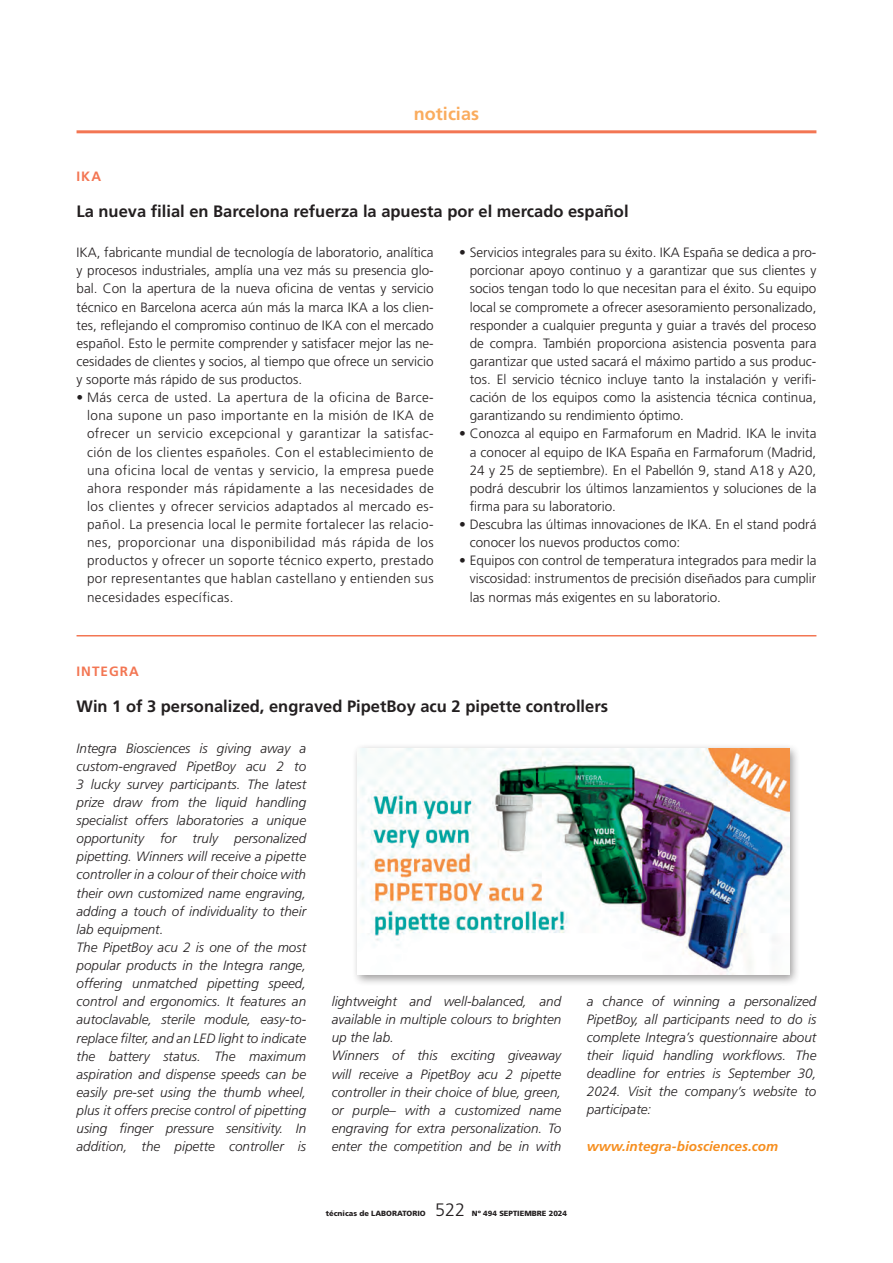
<style>
.page{position:relative;width:893px;height:1263px;background:#fff}
.page>*{position:absolute;margin:0;border:0;box-sizing:border-box;transform-origin:0 0}
.t1{font:700 18px "Frutiger";color:#faac5e}
.t2{font:300 18px "Frutiger";color:#231f20}
.Titolet_NOT{font:700 16.5px "Frutiger";color:#231f20}
.Texto_base_TL{font:300 13.5px/18.1px "Frutiger";color:#231f20;text-align:justify}
.Texto_base_TL_-_Copi{font:italic 300 13.5px/18.1px "Frutiger";color:#231f20;text-align:justify}
.www_NOT{font:italic 700 13.5px "Frutiger";color:#f68e1e}
.Empresa_NOT{font:700 13.5px "Frutiger";letter-spacing:.075em;color:#f37653}
.t3{font:900 7.5px "Frutiger";color:#231f20}
</style>
<div class="page">
<hr style="left:77px;top:130px;width:739px;height:3px;background:#f37653">
<hr style="left:77px;top:635px;width:739px;height:1px;background:#f37653">
<div style="left:352px;top:743px;width:449px;height:243px;background:#231f20;opacity:.45"></div>
<img style="left:357px;top:748px;width:432px;height:226px">
<h1 class="t1" style="left:414px;top:103px;width:66px">noticias</h1>
<p class="Empresa_NOT" style="left:77px;top:168px;width:26px">IKA</p>
<p class="Titolet_NOT" style="left:77px;top:201px;width:554px">La nueva filial en Barcelona refuerza la apuesta por el mercado español</p>
<p class="Texto_base_TL" style="left:77px;top:243px;width:359px">IKA, fabricante mundial de tecnología de laboratorio, analítica y procesos industriales, amplía una vez más su presencia glo&shy;bal. Con la apertura de la nueva oficina de ventas y servicio técnico en Barcelona acerca aún más la marca IKA a los clien&shy;tes, reflejando el compromiso continuo de IKA con el mercado español. Esto le permite comprender y satisfacer mejor las ne&shy;cesidades de clientes y socios, al tiempo que ofrece un servicio y soporte más rápido de sus productos.</p>
<p class="Texto_base_TL" style="left:87px;top:388px;width:348px;text-indent:-10px">• Más cerca de usted. La apertura de la oficina de Barce&shy;lona supone un paso importante en la misión de IKA de ofrecer un servicio excepcional y garantizar la satisfac&shy;ción de los clientes españoles. Con el establecimiento de una oficina local de ventas y servicio, la empresa puede ahora responder más rápidamente a las necesidades de los clientes y ofrecer servicios adaptados al mercado es&shy;pañol. La presencia local le permite fortalecer las relacio&shy;nes, proporcionar una disponibilidad más rápida de los productos y ofrecer un soporte técnico experto, prestado por representantes que hablan castellano y entienden sus necesidades específicas.</p>
<p class="Texto_base_TL" style="left:470px;top:243px;width:348px;text-indent:-10px">• Servicios integrales para su éxito. IKA España se dedica a pro&shy;porcionar apoyo continuo y a garantizar que sus clientes y socios tengan todo lo que necesitan para el éxito. Su equipo local se compromete a ofrecer asesoramiento personalizado, responder a cualquier pregunta y guiar a través del proceso de compra. También proporciona asistencia posventa para garantizar que usted sacará el máximo partido a sus produc&shy;tos. El servicio técnico incluye tanto la instalación y verifi&shy;cación de los equipos como la asistencia técnica continua, garantizando su rendimiento óptimo.</p>
<p class="Texto_base_TL" style="left:470px;top:425px;width:348px;text-indent:-10px">• Conozca al equipo en Farmaforum en Madrid. IKA le invita a conocer al equipo de IKA España en Farmaforum (Madrid, 24 y 25 de septiembre). En el Pabellón 9, stand A18 y A20, podrá descubrir los últimos lanzamientos y soluciones de la firma para su laboratorio.</p>
<p class="Texto_base_TL" style="left:470px;top:515px;width:348px;text-indent:-10px">• Descubra las últimas innovaciones de IKA. En el stand podrá conocer los nuevos productos como:</p>
<p class="Texto_base_TL" style="left:470px;top:551px;width:348px;text-indent:-10px">• Equipos con control de temperatura integrados para medir la viscosidad: instrumentos de precisión diseñados para cumplir las normas más exigentes en su laboratorio.</p>
<p class="Empresa_NOT" style="left:77px;top:663px;width:64px">INTEGRA</p>
<p class="Titolet_NOT" style="left:77px;top:697px;width:533px">Win 1 of 3 personalized, engraved PipetBoy acu 2 pipette controllers</p>
<p class="Texto_base_TL_-_Copi" style="left:77px;top:739px;width:231px">Integra Biosciences is giving away a custom-engraved PipetBoy acu 2 to 3 lucky survey participants. The latest prize draw from the liquid handling specialist offers laboratories a unique opportunity for truly personalized pipetting. Winners will receive a pipette controller in a colour of their choice with their own customized name engraving, adding a touch of individuality to their lab equipment.</p>
<p class="Texto_base_TL_-_Copi" style="left:77px;top:938px;width:231px">The PipetBoy acu 2 is one of the most popular products in the Integra range, offering unmatched pipetting speed, control and ergonomics. It features an autoclavable, sterile module, easy-to&shy;replace filter, and an LED light to indicate the battery status. The maximum aspiration and dispense speeds can be easily pre-set using the thumb wheel, plus it offers precise control of pipetting using finger pressure sensitivity. In addition, the pipette controller is</p>
<p class="Texto_base_TL_-_Copi" style="left:332px;top:992px;width:231px">lightweight and well-balanced, and available in multiple colours to brighten up the lab.</p>
<p class="Texto_base_TL_-_Copi" style="left:332px;top:1047px;width:231px">Winners of this exciting giveaway will receive a PipetBoy acu 2 pipette controller in their choice of blue, green, or purple– with a customized name engraving for extra personalization. To enter the competition and be in with</p>
<p class="Texto_base_TL_-_Copi" style="left:587px;top:992px;width:231px">a chance of winning a personalized PipetBoy, all participants need to do is complete Integra’s questionnaire about their liquid handling workflows. The deadline for entries is September 30, 2024. Visit the company’s website to participate:</p>
<p class="www_NOT" style="left:587px;top:1138px;width:193px">www.integra-biosciences.com</p>
<p class="t3" style="left:326px;top:1209px;width:101px">técnicas de LABORATORIO</p>
<h1 class="t2" style="left:435px;top:1200px;width:32px">522</h1>
<p class="t3" style="left:472px;top:1209px;width:97px">Nº 494 SEPTIEMBRE 2024</p>
</div>
